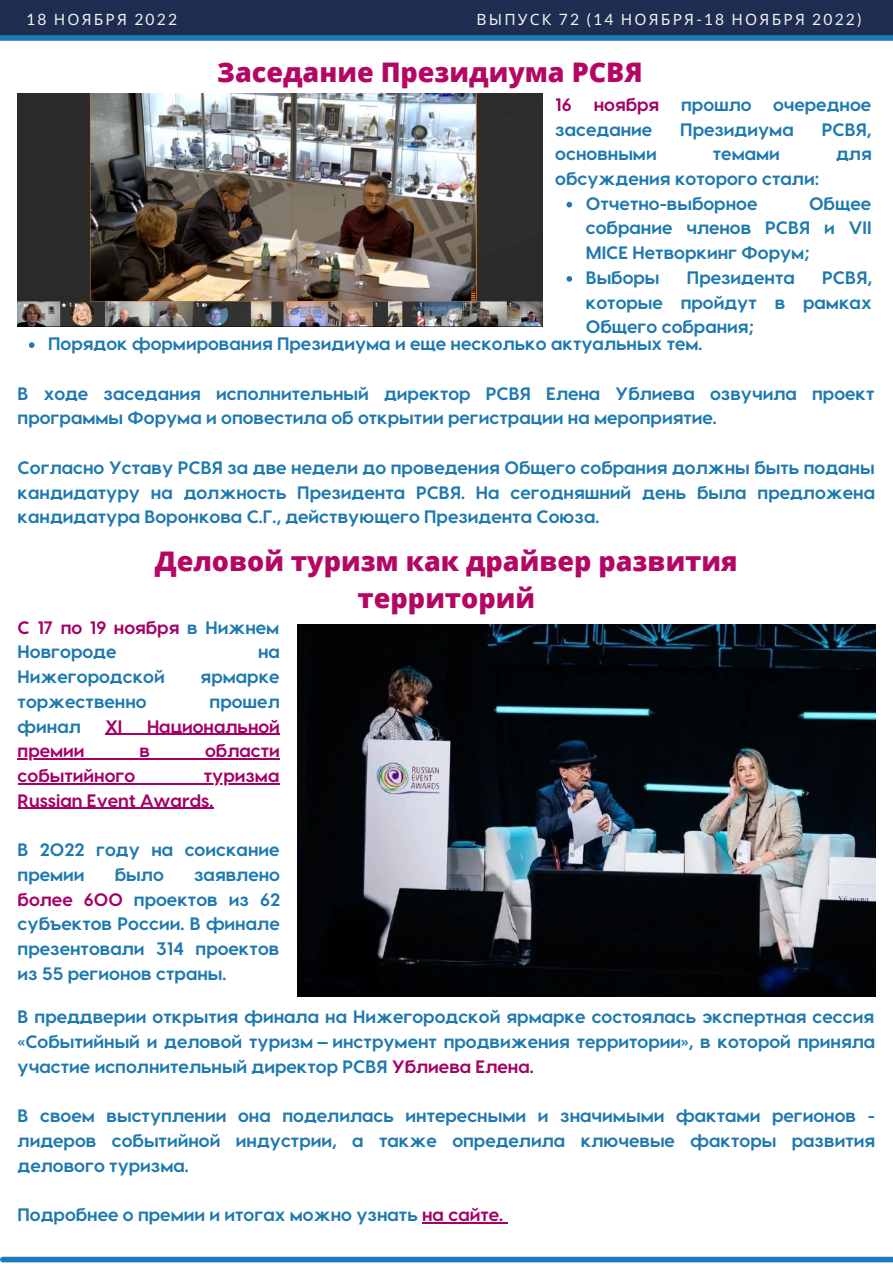
<style>
.page{position:relative;width:893px;height:1264px;background:#fff}
.page>*{position:absolute;margin:0;border:0;box-sizing:border-box;transform-origin:0 0}
.t1{font:800 27px/37px "Open Sans";color:#b40764;text-align:center}
.t2{font:700 18px/24.8px "Visby CF";color:#1e79ae;text-align:justify}
.t3{font:700 18px/24.8px "Visby CF";color:#a50064}
.t4{font:15.6px "Noto Sans";letter-spacing:.14em;color:#f2f2f2}
.t5{font:15.6px "Lato";letter-spacing:.14em;color:#f2f2f2}
.s1{font-family:"Noto Sans"}
.s2{font-family:"Lato"}
.s3{color:#a50064}
</style>
<div class="page">
<div style="left:0;top:0;width:892px;height:38px;background:#1e2d50"></div>
<div style="left:3px;top:1256px;width:889px;height:6px;background:#1b7bbb"></div>
<div style="left:0;top:35px;width:892px;height:6px;background:#1b7bbb"></div>
<img style="left:297px;top:624px;width:578px;height:372px">
<img style="left:18px;top:93px;width:525px;height:233px">
<hr style="left:422px;top:1222px;width:81px;height:1px;background:#a50064">
<hr style="left:105px;top:733px;width:175px;height:1px;background:#a50064">
<hr style="left:18px;top:758px;width:262px;height:1px;background:#a50064">
<hr style="left:18px;top:783px;width:261px;height:1px;background:#a50064">
<hr style="left:18px;top:808px;width:195px;height:1px;background:#a50064">
<svg style="left:566px;top:202px;width:6px;height:5px"></svg>
<svg style="left:566px;top:276px;width:6px;height:6px"></svg>
<svg style="left:29px;top:342px;width:5px;height:6px"></svg>
<p class="t5" style="left:26px;top:10px;width:152px">18 <span class="s1">НОЯБРЯ</span> 2022</p>
<p class="t4" style="left:476px;top:8px;width:386px">ВЫПУСК <span class="s2">72 (14</span> НОЯБРЯ<span class="s2">-18</span> НОЯБРЯ <span class="s2">2022)</span></p>
<h1 class="t1" style="left:217px;top:52px;width:427px">Заседание Президиума РСВЯ</h1>
<p class="t2" style="left:555px;top:91px;width:317px"><span class="s3">16 ноября</span> прошло очередное заседание</p>
<p class="t2" style="left:680px;top:116px;width:115px">Президиума</p>
<p class="t2" style="left:821px;top:116px;width:51px">РСВЯ,</p>
<p class="t2" style="left:555px;top:140px;width:103px">основными</p>
<p class="t2" style="left:712px;top:140px;width:69px">темами</p>
<p class="t2" style="left:836px;top:140px;width:37px">для</p>
<p class="t2" style="left:555px;top:165px;width:265px">обсуждения которого стали:</p>
<p class="t2" style="left:585px;top:190px;width:287px;text-align:left;text-indent:223px">Общее собрание членов РСВЯ и VII<br>MICE Нетворкинг Форум;<br>Выборы</p>
<p class="t2" style="left:585px;top:190px;width:173px">Отчетно-выборное</p>
<p class="t2" style="left:585px;top:264px;width:287px;text-indent:236px">РСВЯ, которые пройдут в рамках Общего собрания;</p>
<p class="t2" style="left:687px;top:264px;width:109px">Президента</p>
<p class="t2" style="left:48px;top:330px;width:655px">Порядок формирования Президиума и еще несколько актуальных тем.</p>
<p class="t2" style="left:18px;top:380px;width:858px">В ходе заседания исполнительный директор РСВЯ Елена Ублиева озвучила проект программы Форума и оповестила об открытии регистрации на мероприятие.</p>
<p class="t2" style="left:18px;top:454px;width:858px">Согласно Уставу РСВЯ за две недели до проведения Общего собрания должны быть поданы кандидатуру на должность Президента РСВЯ. На сегодняшний день была предложена кандидатура Воронкова С.Г., действующего Президента Союза.</p>
<h1 class="t1" style="left:155px;top:541px;width:584px">Деловой туризм как драйвер развития территорий</h1>
<p class="t2" style="left:18px;top:614px;width:263px"><span class="s3">С 17 по 19 ноября</span> в Нижнем<br>Новгороде</p>
<p class="t2" style="left:258px;top:638px;width:23px">на</p>
<p class="t2" style="left:18px;top:663px;width:149px">Нижегородской</p>
<p class="t2" style="left:201px;top:663px;width:81px">ярмарке</p>
<p class="t2" style="left:18px;top:688px;width:130px">торжественно</p>
<p class="t2" style="left:209px;top:688px;width:72px">прошел</p>
<p class="t2" style="left:18px;top:712px;width:65px">финал</p>
<p class="t3" style="left:105px;top:712px;width:18px">XI</p>
<p class="t3" style="left:147px;top:712px;width:134px">Национальной</p>
<p class="t3" style="left:18px;top:737px;width:68px">премии</p>
<p class="t3" style="left:140px;top:737px;width:12px">в</p>
<p class="t3" style="left:205px;top:737px;width:76px">области</p>
<p class="t3" style="left:18px;top:762px;width:119px">событийного</p>
<p class="t3" style="left:18px;top:762px;width:263px;text-indent:186px">туризма<br>Russian Event Awards.</p>
<p class="t2" style="left:18px;top:836px;width:263px">В 2022 году на соискание премии</p>
<p class="t2" style="left:115px;top:861px;width:50px">было</p>
<p class="t2" style="left:18px;top:861px;width:264px;text-indent:176px">заявлено <span class="s3">более 600</span> проектов из 62 субъектов России. В финале презентовали 314 проектов из 55 регионов страны.</p>
<p class="t2" style="left:18px;top:1003px;width:859px">В преддверии открытия финала на Нижегородской ярмарке состоялась экспертная сессия «Событийный и деловой туризм — инструмент продвижения территории», в которой приняла участие исполнительный директор РСВЯ <span class="s3">Ублиева Елена.</span></p>
<p class="t2" style="left:18px;top:1102px;width:859px">В своем выступлении она поделилась интересными и значимыми фактами регионов - лидеров событийной индустрии, а также определила ключевые факторы развития делового туризма.</p>
<p class="t2" style="left:18px;top:1201px;width:487px">Подробнее о премии и итогах можно узнать <span class="s3">на сайте.</span></p>
</div>
